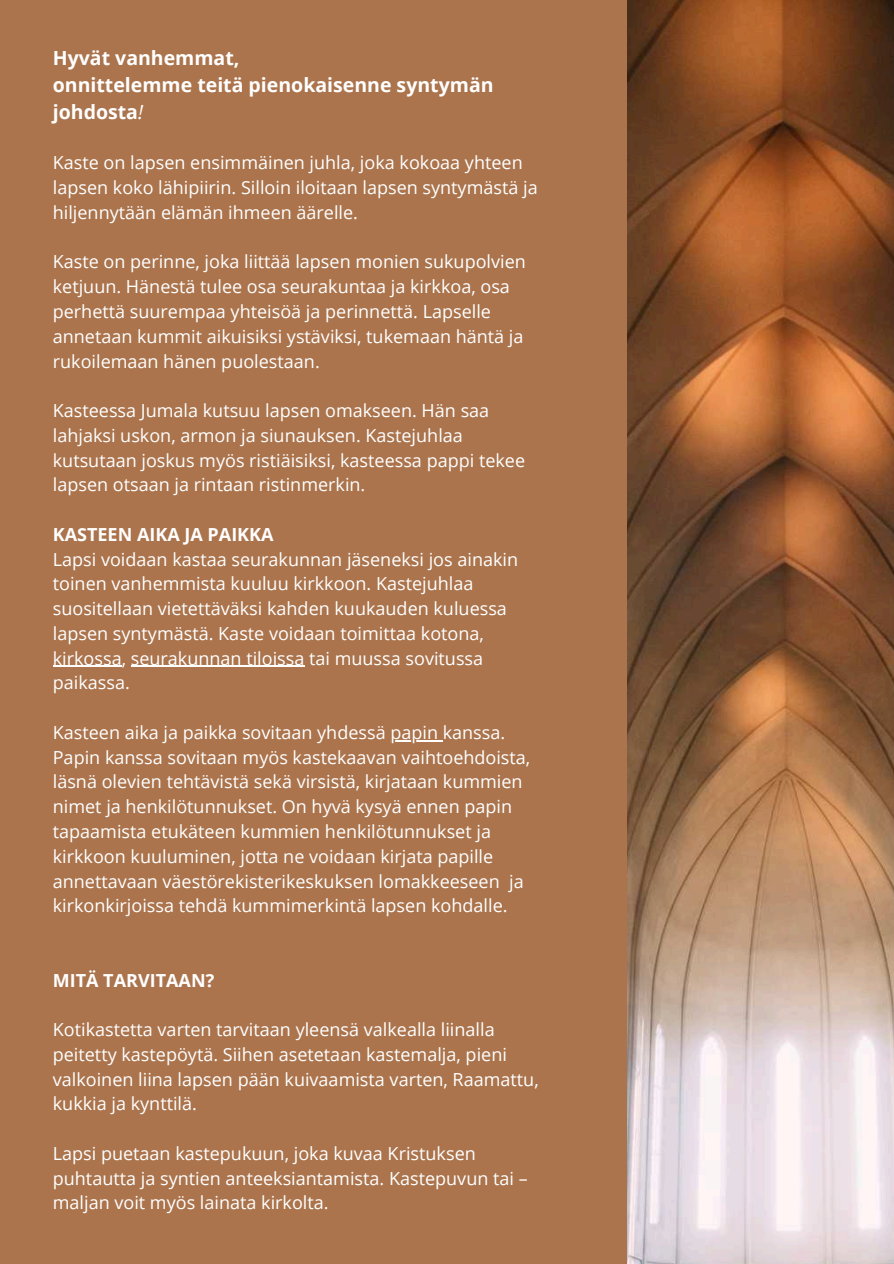
<style>
.page{position:relative;width:894px;height:1264px;background:#fff}
.page>*{position:absolute;margin:0;border:0;box-sizing:border-box;transform-origin:0 0}
.t1{font:700 19.5px/27px "Open Sans";color:#fff}
.t2{font:18px/24.8px "Open Sans";color:#fff}
.t3{font:700 18px "Open Sans";color:#fff}
.s1{font-weight:400;font-style:italic}
</style>
<div class="page">
<div style="left:0;top:0;width:893px;height:1263px;background:#ab744d"></div>
<img style="left:627px;top:0;width:266px;height:1263px">
<hr style="left:53px;top:665px;width:69px;height:2px;background:#fff">
<hr style="left:131px;top:665px;width:173px;height:2px;background:#fff">
<hr style="left:390px;top:740px;width:52px;height:1px;background:#fff">
<p class="t1" style="left:53px;top:44px;width:442px">Hyvät vanhemmat,<br>onnittelemme teitä pienokaisenne syntymän johdosta<span class="s1">!</span></p>
<p class="t2" style="left:53px;top:150px;width:486px">Kaste on lapsen ensimmäinen juhla, joka kokoaa yhteen lapsen koko lähipiirin. Silloin iloitaan lapsen syntymästä ja hiljennytään elämän ihmeen äärelle.</p>
<p class="t2" style="left:53px;top:249px;width:474px">Kaste on perinne, joka liittää lapsen monien sukupolvien ketjuun. Hänestä tulee osa seurakuntaa ja kirkkoa, osa perhettä suurempaa yhteisöä ja perinnettä. Lapselle annetaan kummit aikuisiksi ystäviksi, tukemaan häntä ja rukoilemaan hänen puolestaan.</p>
<p class="t2" style="left:53px;top:397px;width:473px">Kasteessa Jumala kutsuu lapsen omakseen. Hän saa lahjaksi uskon, armon ja siunauksen. Kastejuhlaa kutsutaan joskus myös ristiäisiksi, kasteessa pappi tekee lapsen otsaan ja rintaan ristinmerkin.</p>
<p class="t3" style="left:53px;top:521px;width:222px">KASTEEN AIKA JA PAIKKA</p>
<p class="t2" style="left:53px;top:546px;width:466px">Lapsi voidaan kastaa seurakunnan jäseneksi jos ainakin toinen vanhemmista kuuluu kirkkoon. Kastejuhlaa suositellaan vietettäväksi kahden kuukauden kuluessa lapsen syntymästä. Kaste voidaan toimittaa kotona, kirkossa, seurakunnan tiloissa tai muussa sovitussa paikassa.</p>
<p class="t2" style="left:53px;top:719px;width:479px">Kasteen aika ja paikka sovitaan yhdessä papin kanssa.<br>Papin kanssa sovitaan myös kastekaavan vaihtoehdoista, läsnä olevien tehtävistä sekä virsistä, kirjataan kummien nimet ja henkilötunnukset. On hyvä kysyä ennen papin tapaamista etukäteen kummien henkilötunnukset ja kirkkoon kuuluminen, jotta ne voidaan kirjata papille annettavaan väestörekisterikeskuksen lomakkeeseen ja kirkonkirjoissa tehdä kummimerkintä lapsen kohdalle.</p>
<p class="t3" style="left:53px;top:967px;width:163px">MITÄ TARVITAAN?</p>
<p class="t2" style="left:53px;top:1016px;width:487px">Kotikastetta varten tarvitaan yleensä valkealla liinalla peitetty kastepöytä. Siihen asetetaan kastemalja, pieni valkoinen liina lapsen pään kuivaamista varten, Raamattu, kukkia ja kynttilä.</p>
<p class="t2" style="left:53px;top:1140px;width:476px">Lapsi puetaan kastepukuun, joka kuvaa Kristuksen puhtautta ja syntien anteeksiantamista. Kastepuvun tai – maljan voit myös lainata kirkolta.</p>
</div>
